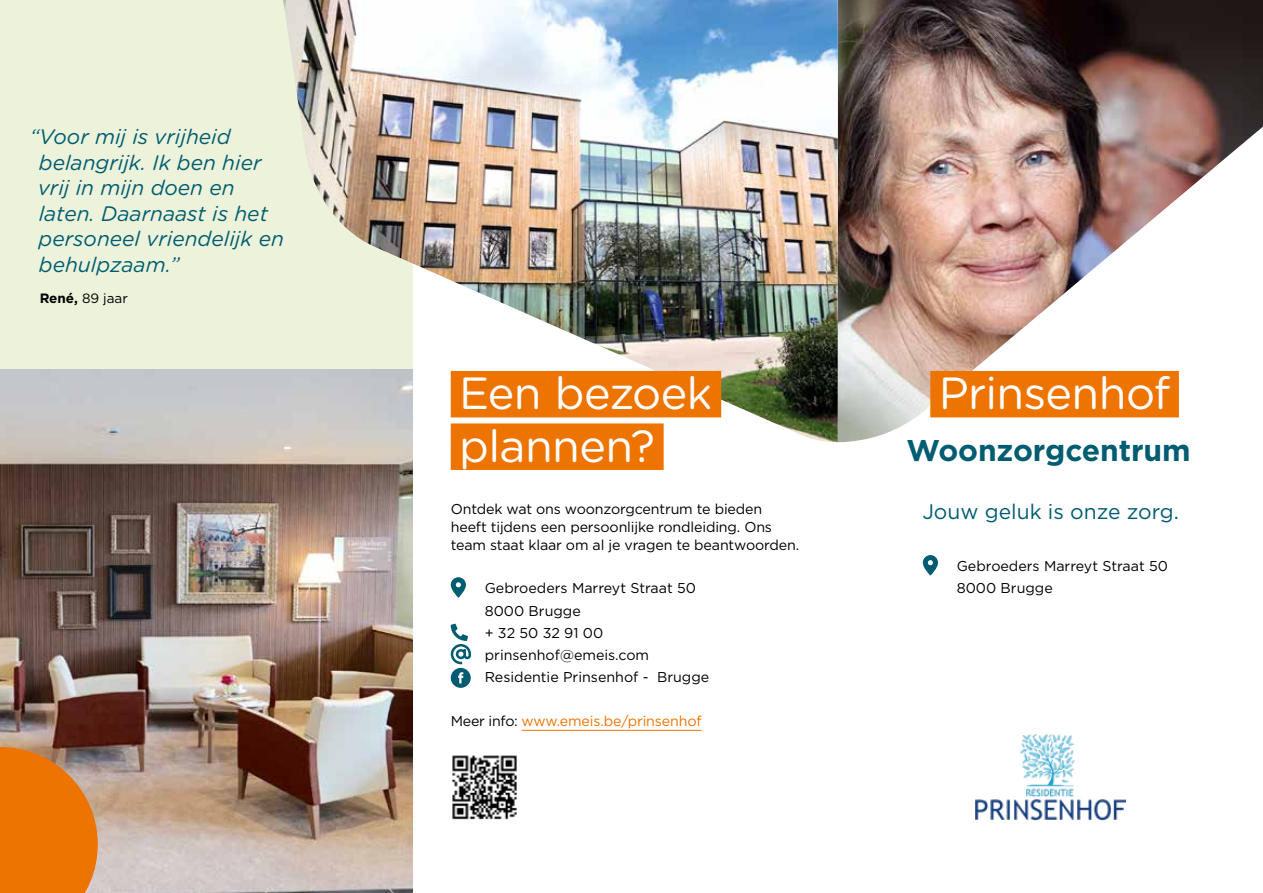
<style>
.page{position:relative;width:1263px;height:893px;background:#fff}
.page>*{position:absolute;margin:0;border:0;box-sizing:border-box;transform-origin:0 0}
.t1{font:45px "Gotham Rounded";letter-spacing:-.01em;color:#fff}
.t2{font:700 30px "Gotham";letter-spacing:-.005em;color:#005d71}
.t3{font:italic 21px/25.5px "Gotham Rounded";color:#005d71}
.t4{font:21px "Gotham";color:#005d71}
.t5{font:14.25px/22.2px "Gotham";letter-spacing:-.01em;color:#000}
.t6{font:14.25px "Gotham";letter-spacing:-.01em;color:#ee7402}
.t7{font:13.5px "Gotham";color:#000}
.s1{font-weight:700}
.s2{color:#000}
</style>
<div class="page">
<div style="left:0;top:0;width:412px;height:893px;background:#ecf3da"></div>
<img style="left:452px;top:755px;width:65px;height:65px">
<img style="left:283px;top:0;width:980px;height:442px">
<div style="left:930px;top:371px;width:249px;height:46px;background:#ee7402"></div>
<div style="left:451px;top:371px;width:270px;height:46px;background:#ee7402"></div>
<div style="left:451px;top:423px;width:213px;height:47px;background:#ee7402"></div>
<hr style="left:522px;top:730px;width:180px;height:1px;background:#ee7402">
<svg style="left:451px;top:577px;width:15px;height:20px"></svg>
<svg style="left:451px;top:624px;width:20px;height:64px"></svg>
<img style="left:0;top:370px;width:412px;height:523px">
<svg style="left:0;top:747px;width:98px;height:146px;background:#e27817"></svg>
<svg style="left:923px;top:555px;width:15px;height:20px"></svg>
<img style="left:975px;top:734px;width:150px;height:87px">
<h3 class="t3" style="left:38px;top:123px;width:247px;text-indent:-8px">“Voor mij is vrijheid belangrijk. Ik ben hier vrij in mijn doen en laten. Daarnaast is het personeel vriendelijk en behulpzaam.”</h3>
<p class="t7" style="left:40px;top:289px;width:90px"><span class="s1">René,</span> 89 jaar</p>
<h1 class="t1" style="left:459px;top:362px;width:255px">Een bezoek</h1>
<h1 class="t1" style="left:939px;top:362px;width:233px">Prinsenhof</h1>
<h1 class="t1" style="left:459px;top:415px;width:197px">plannen?</h1>
<p class="t5" style="left:451px;top:499px;width:350px;line-height:18px">Ontdek wat ons woonzorgcentrum te bieden heeft tijdens een persoonlijke rondleiding. Ons team staat klaar om al je vragen te beantwoorden.</p>
<p class="t5" style="left:485px;top:577px;width:226px">Gebroeders Marreyt Straat 50<br>8000 Brugge<br>+ 32 50 32 91 00 prinsenhof@emeis.com<br>Residentie Prinsenhof - Brugge</p>
<p class="t6" style="left:451px;top:712px;width:252px"><span class="s2">Meer info:</span> www.emeis.be/prinsenhof</p>
<h2 class="t2" style="left:906px;top:430px;width:286px">Woonzorgcentrum</h2>
<h3 class="t4" style="left:922px;top:498px;width:258px">Jouw geluk is onze zorg.</h3>
<p class="t5" style="left:957px;top:555px;width:213px">Gebroeders Marreyt Straat 50<br>8000 Brugge</p>
</div>
